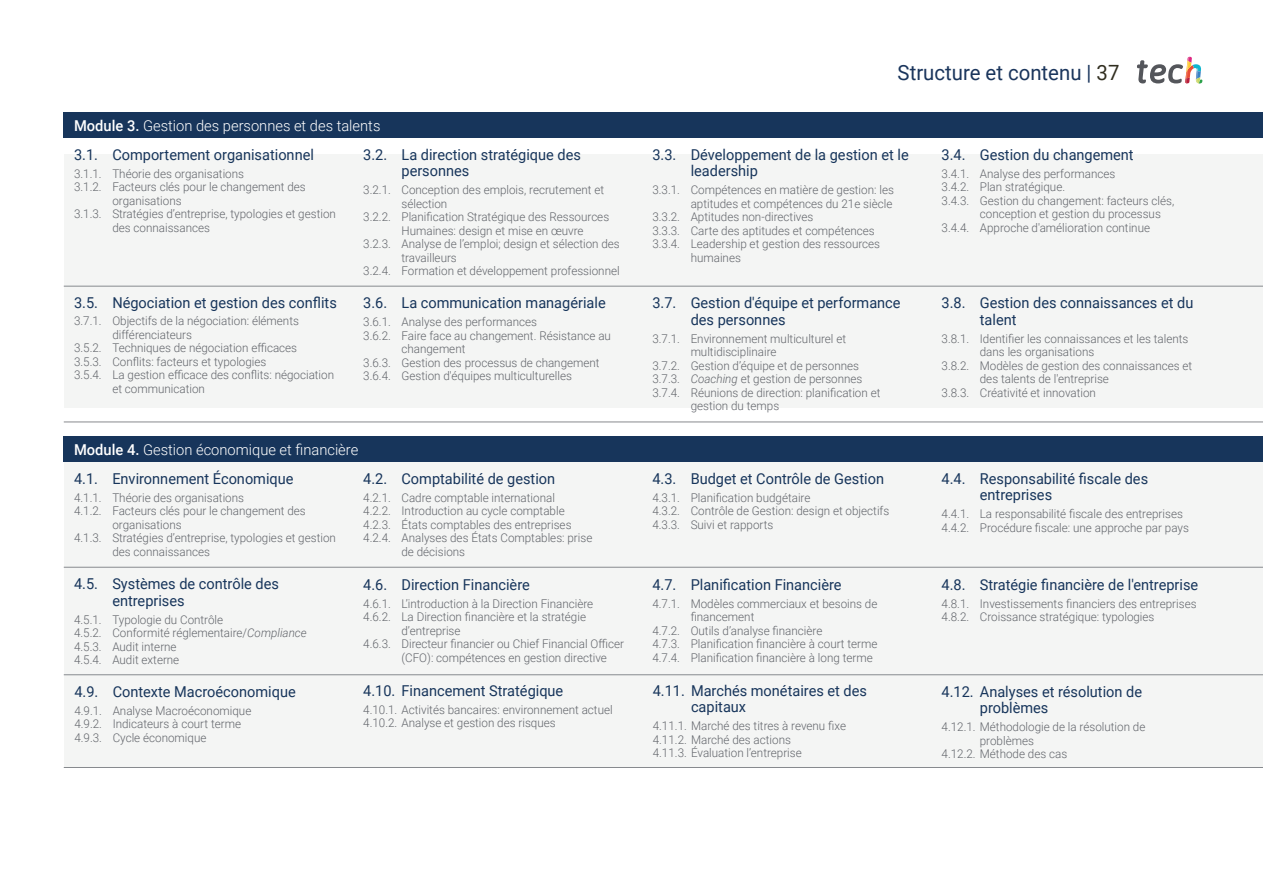
<style>
.page{position:relative;width:1263px;height:893px;background:#fff}
.page>*{position:absolute;margin:0;border:0;box-sizing:border-box;transform-origin:0 0}
.t1{font:21px "Roboto";color:#1a355c}
.t2{font:15px/16.5px "Roboto";color:#17355b}
.t3{font:300 15px "Roboto";color:#fff}
.t4{font:300 12px/13.5px "Roboto";color:#61646a}
.s1{font-weight:500}
.s2{font-style:italic}
.s3{color:#312e20}
</style>
<div class="page">
<div style="left:64px;top:154px;width:1199px;height:253px;background:#f4f5f4"></div>
<div style="left:64px;top:462px;width:1199px;height:306px;background:#f4f5f4"></div>
<div style="left:64px;top:113px;width:1199px;height:25px;background:#17355b"></div>
<div style="left:64px;top:436px;width:1199px;height:26px;background:#17355b"></div>
<hr style="left:64px;top:422px;width:1199px;height:1px;background:#878a8e">
<hr style="left:64px;top:767px;width:1199px;height:1px;background:#878a8e">
<hr style="left:64px;top:286px;width:1199px;height:1px;background:#878a8e">
<hr style="left:64px;top:567px;width:1199px;height:1px;background:#878a8e">
<hr style="left:64px;top:674px;width:1199px;height:1px;background:#878a8e">
<svg style="left:1137px;top:57px;width:65px;height:27px"></svg>
<p class="t3" style="left:74px;top:115px;width:308px"><span class="s1">Module 3.</span> Gestion des personnes et des talents</p>
<p class="t2" style="left:74px;top:146px;width:241px">3.1. Comportement organisationnel</p>
<p class="t4" style="left:74px;top:166px;width:172px">3.1.1. Théorie des organisations</p>
<p class="t4" style="left:74px;top:180px;width:233px">3.1.2. Facteurs clés pour le changement des</p>
<p class="t4" style="left:112px;top:193px;width:71px">organisations</p>
<p class="t4" style="left:74px;top:207px;width:263px">3.1.3. Stratégies d’entreprise, typologies et gestion</p>
<p class="t4" style="left:112px;top:220px;width:99px">des connaissances</p>
<p class="t2" style="left:74px;top:293px;width:264px">3.5. Négociation et gestion des conflits</p>
<p class="t4" style="left:74px;top:314px;width:226px">3.7.1. Objectifs de la négociation: éléments</p>
<p class="t4" style="left:112px;top:327px;width:81px">différenciateurs</p>
<p class="t4" style="left:74px;top:341px;width:225px">3.5.2. Techniques de négociation efficaces</p>
<p class="t4" style="left:74px;top:354px;width:194px">3.5.3. Conflits: facteurs et typologies</p>
<p class="t4" style="left:74px;top:368px;width:262px">3.5.4. La gestion efficace des conflits: négociation</p>
<p class="t4" style="left:112px;top:381px;width:94px">et communication</p>
<p class="t2" style="left:401px;top:146px;width:181px;text-indent:-38px">3.2. La direction stratégique des personnes</p>
<p class="t4" style="left:363px;top:183px;width:242px">3.2.1. Conception des emplois, recrutement et</p>
<p class="t4" style="left:401px;top:196px;width:47px">sélection</p>
<p class="t4" style="left:363px;top:210px;width:247px">3.2.2. Planification Stratégique des Ressources</p>
<p class="t4" style="left:401px;top:223px;width:184px">Humaines: design et mise en œuvre</p>
<p class="t4" style="left:363px;top:237px;width:258px">3.2.3. Analyse de l’emploi; design et sélection des</p>
<p class="t4" style="left:401px;top:250px;width:57px">travailleurs</p>
<p class="t4" style="left:363px;top:264px;width:258px">3.2.4. Formation et développement professionnel</p>
<p class="t2" style="left:363px;top:294px;width:244px">3.6. La communication managériale</p>
<p class="t4" style="left:363px;top:315px;width:175px">3.6.1. Analyse des performances</p>
<p class="t4" style="left:363px;top:328px;width:249px">3.6.2. Faire face au changement. Résistance au</p>
<p class="t4" style="left:401px;top:342px;width:65px">changement</p>
<p class="t4" style="left:363px;top:355px;width:238px">3.6.3. Gestion des processus de changement</p>
<p class="t4" style="left:363px;top:369px;width:210px">3.6.4. Gestion d'équipes multiculturelles</p>
<p class="t3" style="left:74px;top:439px;width:286px"><span class="s1">Module 4.</span> Gestion économique et financière</p>
<p class="t2" style="left:74px;top:470px;width:221px">4.1. Environnement Économique</p>
<p class="t4" style="left:74px;top:490px;width:172px">4.1.1. Théorie des organisations</p>
<p class="t4" style="left:74px;top:504px;width:233px">4.1.2. Facteurs clés pour le changement des</p>
<p class="t4" style="left:112px;top:517px;width:71px">organisations</p>
<p class="t4" style="left:74px;top:531px;width:263px">4.1.3. Stratégies d’entreprise, typologies et gestion</p>
<p class="t4" style="left:112px;top:544px;width:99px">des connaissances</p>
<p class="t2" style="left:112px;top:575px;width:168px;text-indent:-38px">4.5. Systèmes de contrôle des entreprises</p>
<p class="t4" style="left:74px;top:612px;width:234px">4.5.1. Typologie du Contrôle<br>4.5.2. Conformité réglementaire/<span class="s2">Compliance<br></span>4.5.3. Audit interne<br>4.5.4. Audit externe</p>
<p class="t2" style="left:74px;top:683px;width:223px">4.9. Contexte Macroéconomique</p>
<p class="t4" style="left:74px;top:703px;width:178px">4.9.1. Analyse Macroéconomique<br>4.9.2. Indicateurs à court terme<br>4.9.3. Cycle économique</p>
<p class="t2" style="left:363px;top:470px;width:193px">4.2. Comptabilité de gestion</p>
<p class="t4" style="left:363px;top:490px;width:193px">4.2.1. Cadre comptable international</p>
<p class="t4" style="left:363px;top:504px;width:203px">4.2.2. Introduction au cycle comptable</p>
<p class="t4" style="left:363px;top:517px;width:210px">4.2.3. États comptables des entreprises</p>
<p class="t4" style="left:363px;top:531px;width:231px">4.2.4. Analyses des États Comptables: prise</p>
<p class="t4" style="left:401px;top:544px;width:65px">de décisions</p>
<p class="t2" style="left:363px;top:576px;width:168px">4.6. Direction Financière</p>
<p class="t4" style="left:363px;top:596px;width:232px">4.6.1. L’introduction à la Direction Financière</p>
<p class="t4" style="left:363px;top:610px;width:224px">4.6.2. La Direction financière et la stratégie</p>
<p class="t4" style="left:401px;top:623px;width:61px">d’entreprise</p>
<p class="t4" style="left:363px;top:637px;width:262px">4.6.3. Directeur financier ou Chief Financial Officer</p>
<p class="t4" style="left:401px;top:650px;width:207px">(CFO): compétences en gestion directive</p>
<p class="t2" style="left:363px;top:682px;width:202px">4.10. Financement Stratégique</p>
<p class="t4" style="left:363px;top:702px;width:251px">4.10.1. Activités bancaires: environnement actuel<br>4.10.2. Analyse et gestion des risques</p>
<h1 class="t1" style="left:898px;top:57px;width:223px">Structure et contenu | <span class="s3">37</span></h1>
<p class="t2" style="left:691px;top:146px;width:220px;text-indent:-38px">3.3. Développement de la gestion et le leadership</p>
<p class="t4" style="left:652px;top:183px;width:243px">3.3.1. Compétences en matière de gestion: les</p>
<p class="t4" style="left:691px;top:196px;width:203px">aptitudes et compétences du 21e siècle</p>
<p class="t4" style="left:652px;top:210px;width:162px">3.3.2. Aptitudes non-directives</p>
<p class="t4" style="left:652px;top:223px;width:224px">3.3.3. Carte des aptitudes et compétences</p>
<p class="t4" style="left:652px;top:237px;width:229px">3.3.4. Leadership et gestion des ressources</p>
<p class="t4" style="left:691px;top:250px;width:52px">humaines</p>
<p class="t2" style="left:691px;top:294px;width:211px;text-indent:-38px">3.7. Gestion d'équipe et performance des personnes</p>
<p class="t4" style="left:652px;top:331px;width:195px">3.7.1. Environnement multiculturel et</p>
<p class="t4" style="left:691px;top:345px;width:87px">multidisciplinaire</p>
<p class="t4" style="left:652px;top:358px;width:208px">3.7.2. Gestion d’équipe et de personnes</p>
<p class="t4" style="left:652px;top:372px;width:212px">3.7.3. <span class="s2">Coaching</span> et gestion de personnes</p>
<p class="t4" style="left:652px;top:385px;width:230px">3.7.4. Réunions de direction: planification et</p>
<p class="t4" style="left:691px;top:399px;width:90px">gestion du temps</p>
<p class="t2" style="left:652px;top:470px;width:233px">4.3. Budget et Contrôle de Gestion</p>
<p class="t4" style="left:652px;top:490px;width:238px">4.3.1. Planification budgétaire<br>4.3.2. Contrôle de Gestion: design et objectifs<br>4.3.3. Suivi et rapports</p>
<p class="t2" style="left:652px;top:576px;width:191px">4.7. Planification Financière</p>
<p class="t4" style="left:652px;top:596px;width:227px">4.7.1. Modèles commerciaux et besoins de</p>
<p class="t4" style="left:691px;top:610px;width:65px">financement</p>
<p class="t4" style="left:652px;top:623px;width:171px">4.7.2. Outils d’analyse financière</p>
<p class="t4" style="left:652px;top:637px;width:227px">4.7.3. Planification financière à court terme</p>
<p class="t4" style="left:652px;top:650px;width:222px">4.7.4. Planification financière à long terme</p>
<p class="t2" style="left:691px;top:682px;width:177px;text-indent:-38px">4.11. Marchés monétaires et des capitaux</p>
<p class="t4" style="left:653px;top:719px;width:195px">4.11.1. Marché des titres à revenu fixe<br>4.11.2. Marché des actions<br>4.11.3. Évaluation l’entreprise</p>
<p class="t2" style="left:941px;top:146px;width:194px">3.4. Gestion du changement</p>
<p class="t4" style="left:941px;top:166px;width:175px">3.4.1. Analyse des performances</p>
<p class="t4" style="left:941px;top:180px;width:125px">3.4.2. Plan stratégique.</p>
<p class="t4" style="left:941px;top:193px;width:234px">3.4.3. Gestion du changement: facteurs clés,</p>
<p class="t4" style="left:980px;top:207px;width:183px">conception et gestion du processus</p>
<p class="t4" style="left:941px;top:220px;width:210px">3.4.4. Approche d'amélioration continue</p>
<p class="t2" style="left:980px;top:294px;width:215px;text-indent:-38px">3.8. Gestion des connaissances et du talent</p>
<p class="t4" style="left:941px;top:331px;width:248px">3.8.1. Identifier les connaissances et les talents</p>
<p class="t4" style="left:980px;top:345px;width:116px">dans les organisations</p>
<p class="t4" style="left:941px;top:358px;width:252px">3.8.2. Modèles de gestion des connaissances et</p>
<p class="t4" style="left:980px;top:372px;width:131px">des talents de l'entreprise</p>
<p class="t4" style="left:941px;top:385px;width:156px">3.8.3. Créativité et innovation</p>
<p class="t2" style="left:980px;top:470px;width:170px;text-indent:-38px">4.4. Responsabilité fiscale des entreprises</p>
<p class="t4" style="left:941px;top:507px;width:249px">4.4.1. La responsabilité fiscale des entreprises<br>4.4.2. Procédure fiscale: une approche par pays</p>
<p class="t2" style="left:941px;top:576px;width:258px">4.8. Stratégie financière de l'entreprise</p>
<p class="t4" style="left:941px;top:596px;width:256px">4.8.1. Investissements financiers des entreprises<br>4.8.2. Croissance stratégique: typologies</p>
<p class="t2" style="left:980px;top:683px;width:164px;text-indent:-38px">4.12. Analyses et résolution de problèmes</p>
<p class="t4" style="left:941px;top:720px;width:205px">4.12.1. Méthodologie de la résolution de</p>
<p class="t4" style="left:980px;top:733px;width:56px">problèmes</p>
<p class="t4" style="left:941px;top:747px;width:127px">4.12.2. Méthode des cas</p>
</div>
